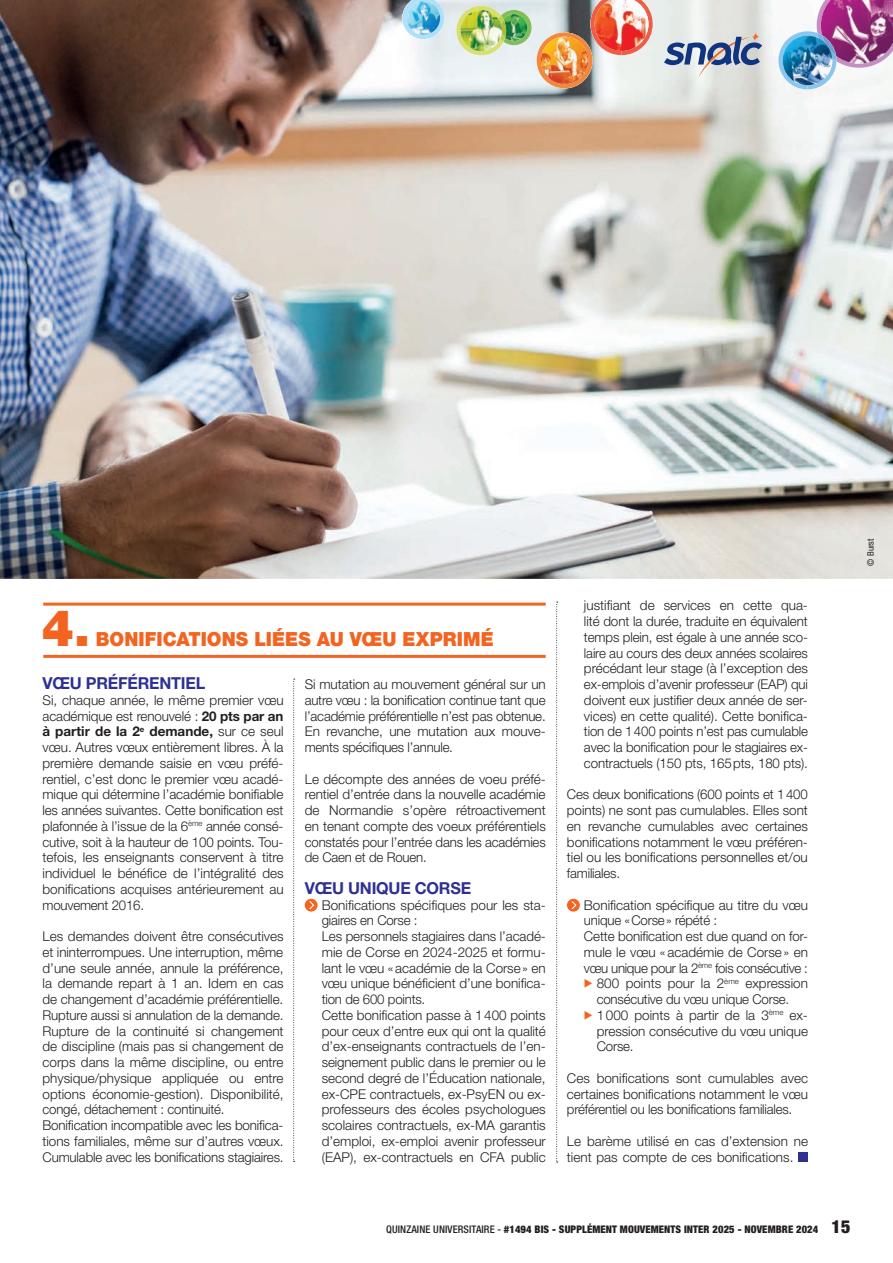
<style>
.page{position:relative;width:893px;height:1263px;background:#fff}
.page>*{position:absolute;margin:0;border:0;box-sizing:border-box;transform-origin:0 0}
.t1{font:900 50.4px "Helvetica Neue LT Pro";color:#f36421;scale:.95 1}
.t2{font:900 19.5px "Helvetica Neue LT Pro";color:#f36421;scale:.95 1}
.t3{font:700 16.5px "Helvetica Neue LT Pro";letter-spacing:-.015em;color:#2e3092}
.t4{font:300 13.5px/15.8px "Helvetica Neue LT Pro";color:#231f20;text-align:justify}
.t5{font:900 condensed 10.5px "Helvetica Neue LT Pro";letter-spacing:.01em;color:#231f20}
.t6{font:condensed 9px "Helvetica Neue LT Pro";color:#231f20}
.s1{font-weight:700}
.s2{color:#f36421}
.s3{font-weight:500}
.s4{font-size:18px}
</style>
<div class="page">
<img style="left:0;top:0;width:893px;height:579px">
<svg style="left:556px;top:602px;width:2px;height:561px"></svg>
<svg style="left:293px;top:679px;width:2px;height:483px"></svg>
<hr style="left:43px;top:603px;width:503px;height:3px;background:#f36421">
<hr style="left:43px;top:655px;width:503px;height:3px;background:#f36421">
<svg style="left:305px;top:899px;width:13px;height:13px"></svg>
<svg style="left:309px;top:901px;width:5px;height:8px"></svg>
<svg style="left:567px;top:899px;width:13px;height:13px"></svg>
<svg style="left:572px;top:901px;width:4px;height:8px"></svg>
<div style="left:798px;top:1152px;width:10px;height:10px;background:#2e3092"></div>
<svg style="left:664px;top:32px;width:98px;height:46px;background:#aab3c3"></svg>
<svg style="left:778px;top:0;width:115px;height:89px"></svg>
<img style="left:822px;top:35px;width:14px;height:21px">
<img style="left:783px;top:36px;width:49px;height:49px;border-radius:25px">
<img style="left:456px;top:0;width:197px;height:88px">
<img style="left:501px;top:19px;width:5px;height:19px">
<img style="left:461px;top:10px;width:41px;height:41px;border-radius:21px">
<svg style="left:402px;top:0;width:42px;height:39px"></svg>
<img style="left:407px;top:1px;width:33px;height:34px;border-radius:17px">
<h1 class="t1" style="left:42px;top:598px;width:52px">4.</h1>
<h2 class="t2" style="left:96px;top:628px;width:420px">BONIFICATIONS LIÉES AU VŒU EXPRIMÉ</h2>
<p class="t3" style="left:43px;top:673px;width:164px">VŒU PRÉFÉRENTIEL</p>
<p class="t4" style="left:43px;top:692px;width:243px">Si, chaque année, le même premier vœu académique est renouvelé : <span class="s1">20 pts par an à partir de la 2</span><sup>e</sup> <span class="s1">demande,</span> sur ce seul vœu. Autres vœux entièrement libres. À la première demande saisie en vœu préfé&shy;rentiel, c’est donc le premier vœu acadé&shy;mique qui détermine l’académie bonifiable les années suivantes. Cette bonification est plafonnée à l’issue de la 6<sup>ème</sup> année consé&shy;cutive, soit à la hauteur de 100 points. Tou&shy;tefois, les enseignants conservent à titre individuel le bénéfice de l’intégralité des bonifications acquises antérieurement au mouvement 2016.</p>
<p class="t4" style="left:43px;top:928px;width:243px;text-align:left">Les demandes doivent être consécutives et ininterrompues. Une interruption, même d’une seule année, annule la préférence, la demande repart à 1 an. Idem en cas de changement d’académie préférentielle.<br>Rupture aussi si annulation de la demande.<br>Rupture de la continuité si changement de discipline (mais pas si changement de corps dans la même discipline, ou entre physique/physique appliquée ou entre options économie-gestion). Disponibilité, congé, détachement : continuité.<br>Bonification incompatible avec les bonifica&shy;tions familiales, même sur d’autres vœux.<br>Cumulable avec les bonifications stagiaires.</p>
<p class="t4" style="left:305px;top:676px;width:243px">Si mutation au mouvement général sur un autre vœu : la bonification continue tant que l’académie préférentielle n’est pas obtenue.<br>En revanche, une mutation aux mouve&shy;ments spécifiques l’annule.</p>
<p class="t4" style="left:305px;top:771px;width:243px">Le décompte des années de voeu préfé&shy;rentiel d’entrée dans la nouvelle académie de Normandie s’opère rétroactivement en tenant compte des voeux préférentiels constatés pour l’entrée dans les académies de Caen et de Rouen.</p>
<p class="t3" style="left:305px;top:878px;width:168px">VŒU UNIQUE CORSE</p>
<p class="t4" style="left:322px;top:897px;width:226px;text-align:left">Bonifications spécifiques pour les sta&shy;giaires en Corse :<br>Les personnels stagiaires dans l’acadé&shy;mie de Corse en 2024-2025 et formu&shy;lant le vœu «académie de la Corse» en vœu unique bénéficient d’une bonifica&shy;tion de 600 points.<br>Cette bonification passe à 1400 points pour ceux d’entre eux qui ont la qualité d’ex-enseignants contractuels de l’en&shy;seignement public dans le premier ou le second degré de l’Éducation nationale, ex-CPE contractuels, ex-PsyEN ou ex&shy;professeurs des écoles psychologues scolaires contractuels, ex-MA garantis d’emploi, ex-emploi avenir professeur (EAP), ex-contractuels en CFA public</p>
<p class="t4" style="left:584px;top:597px;width:225px">justifiant de services en cette qua&shy;lité dont la durée, traduite en équivalent temps plein, est égale à une année sco&shy;laire au cours des deux années scolaires précédant leur stage (à l’exception des ex-emplois d’avenir professeur (EAP) qui doivent eux justifier deux année de ser&shy;vices) en cette qualité). Cette bonifica&shy;tion de 1400 points n’est pas cumulable avec la bonification pour le stagiaires ex&shy;contractuels (150 pts, 165pts, 180 pts).</p>
<p class="t4" style="left:567px;top:786px;width:243px">Ces deux bonifications (600 points et 1400 points) ne sont pas cumulables. Elles sont en revanche cumulables avec certaines bonifications notamment le vœu préféren&shy;tiel ou les bonifications personnelles et/ou familiales.</p>
<p class="t4" style="left:584px;top:897px;width:225px;text-align:left">Bonification spécifique au titre du vœu unique «Corse» répété :<br>Cette bonification est due quand on for&shy;mule le vœu «académie de Corse» en vœu unique pour la 2<sup>ème</sup> fois consécutive :</p>
<p class="t4" style="left:584px;top:975px;width:225px;text-align:center"><span class="s2">◆</span> 800 points pour la 2<sup>ème</sup> expression consécutive du vœu unique Corse.</p>
<p class="t4" style="left:597px;top:1007px;width:213px;text-indent:-13px"><span class="s2">◆</span> 1000 points à partir de la 3<sup>ème</sup> ex&shy;pression consécutive du vœu unique Corse.</p>
<p class="t4" style="left:567px;top:1070px;width:243px">Ces bonifications sont cumulables avec certaines bonifications notamment le vœu préférentiel ou les bonifications familiales.</p>
<p class="t4" style="left:567px;top:1133px;width:243px">Le barème utilisé en cas d’extension ne tient pas compte de ces bonifications.</p>
<p class="t6" style="left:865px;top:565px;width:28px;rotate:-90deg">© Burst</p>
<p class="t5" style="left:386px;top:1223px;width:466px"><span class="s3">QUINZAINE UNIVERSITAIRE -</span> #1494 BIS - SUPPLÉMENT MOUVEMENTS INTER 2025 - NOVEMBRE 2024 <span class="s4">15</span></p>
</div>
